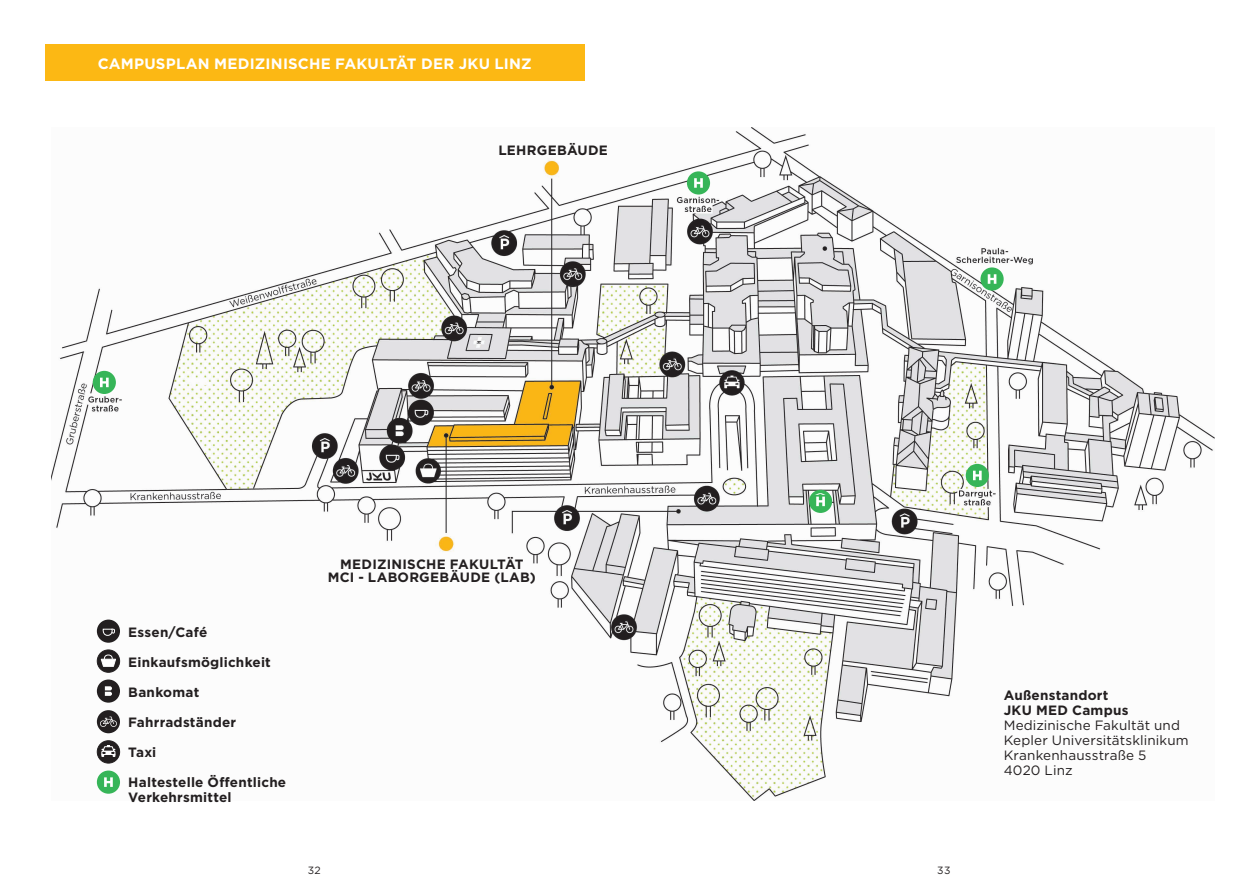
<style>
.page{position:relative;width:1259px;height:893px;background:#fff}
.page>*{position:absolute;margin:0;border:0;box-sizing:border-box;transform-origin:0 0}
.t1{font:700 15px "Gotham";letter-spacing:.015em;color:#fff}
.t2{font:700 13.5px/15px "Gotham";letter-spacing:.015em;color:#231f20}
.t3{font:13.5px/15px "Gotham";letter-spacing:.01em;color:#231f20}
.t4{font:10.5px "Gotham";color:#231f20}
.t5{font:500 8.25px "Gotham";color:#fff;scale:3.22 1}
</style>
<div class="page">
<img style="left:51px;top:128px;width:1163px;height:673px">
<div style="left:97px;top:620px;width:23px;height:23px;background:#231f20;border-radius:50%"></div>
<div style="left:97px;top:650px;width:23px;height:22px;background:#231f20;border-radius:50%"></div>
<div style="left:97px;top:650px;width:23px;height:22px;border:1px solid #231f20;border-radius:50%"></div>
<svg style="left:100px;top:628px;width:17px;height:39px"></svg>
<div style="left:97px;top:679px;width:23px;height:24px;background:#231f20;border-radius:50%"></div>
<svg style="left:105px;top:686px;width:7px;height:10px"></svg>
<div style="left:97px;top:710px;width:23px;height:23px;background:#231f20;border-radius:50%"></div>
<svg style="left:100px;top:716px;width:17px;height:11px"></svg>
<div style="left:97px;top:741px;width:23px;height:22px;background:#231f20;border-radius:50%"></div>
<div style="left:97px;top:740px;width:23px;height:23px;border:1px solid #231f20;border-radius:50%"></div>
<svg style="left:102px;top:745px;width:13px;height:12px"></svg>
<div style="left:97px;top:770px;width:23px;height:24px;background:#36b558;border-radius:50%"></div>
<svg style="left:104px;top:777px;width:9px;height:10px"></svg>
<div style="left:93px;top:371px;width:23px;height:23px;background:#36b558;border-radius:50%"></div>
<svg style="left:100px;top:378px;width:9px;height:9px"></svg>
<div style="left:687px;top:171px;width:23px;height:24px;background:#36b558;border-radius:50%"></div>
<svg style="left:694px;top:178px;width:9px;height:10px"></svg>
<div style="left:980px;top:267px;width:23px;height:24px;background:#36b558;border-radius:50%"></div>
<svg style="left:987px;top:274px;width:9px;height:10px"></svg>
<div style="left:965px;top:464px;width:24px;height:23px;background:#36b558;border-radius:50%"></div>
<svg style="left:973px;top:471px;width:8px;height:9px"></svg>
<div style="left:809px;top:490px;width:23px;height:23px;background:#36b558;border-radius:50%"></div>
<svg style="left:816px;top:497px;width:9px;height:9px"></svg>
<div style="left:45px;top:45px;width:539px;height:36px;background:#fcb814"></div>
<p class="t1" style="left:98px;top:54px;width:435px">CAMPUSPLAN MEDIZINISCHE FAKULTÄT DER JKU LINZ</p>
<p class="t2" style="left:498px;top:143px;width:111px">LEHRGEBÄUDE</p>
<p class="t2" style="left:128px;top:624px;width:81px">Essen/Café</p>
<p class="t2" style="left:128px;top:654px;width:144px">Einkaufsmöglichkeit</p>
<p class="t2" style="left:128px;top:684px;width:72px">Bankomat</p>
<p class="t2" style="left:128px;top:714px;width:109px">Fahrradständer</p>
<p class="t2" style="left:128px;top:744px;width:30px">Taxi</p>
<p class="t2" style="left:128px;top:774px;width:159px">Haltestelle Öffentliche<br>Verkehrsmittel</p>
<p class="t2" style="left:328px;top:557px;width:209px;line-height:13.5px;text-align:center">MEDIZINISCHE FAKULTÄT<br>MCI - LABORGEBÄUDE (LAB)</p>
<p class="t5" style="left:814px;top:491px;width:6px">^</p>
<p class="t4" style="left:308px;top:863px;width:14px">32</p>
<p class="t4" style="left:937px;top:863px;width:15px">33</p>
<p class="t2" style="left:1003px;top:687px;width:126px">Außenstandort<br>JKU MED Campus</p>
<p class="t3" style="left:1003px;top:717px;width:187px">Medizinische Fakultät und<br>Kepler Universitätsklinikum<br>Krankenhausstraße 5<br>4020 Linz</p>
</div>
